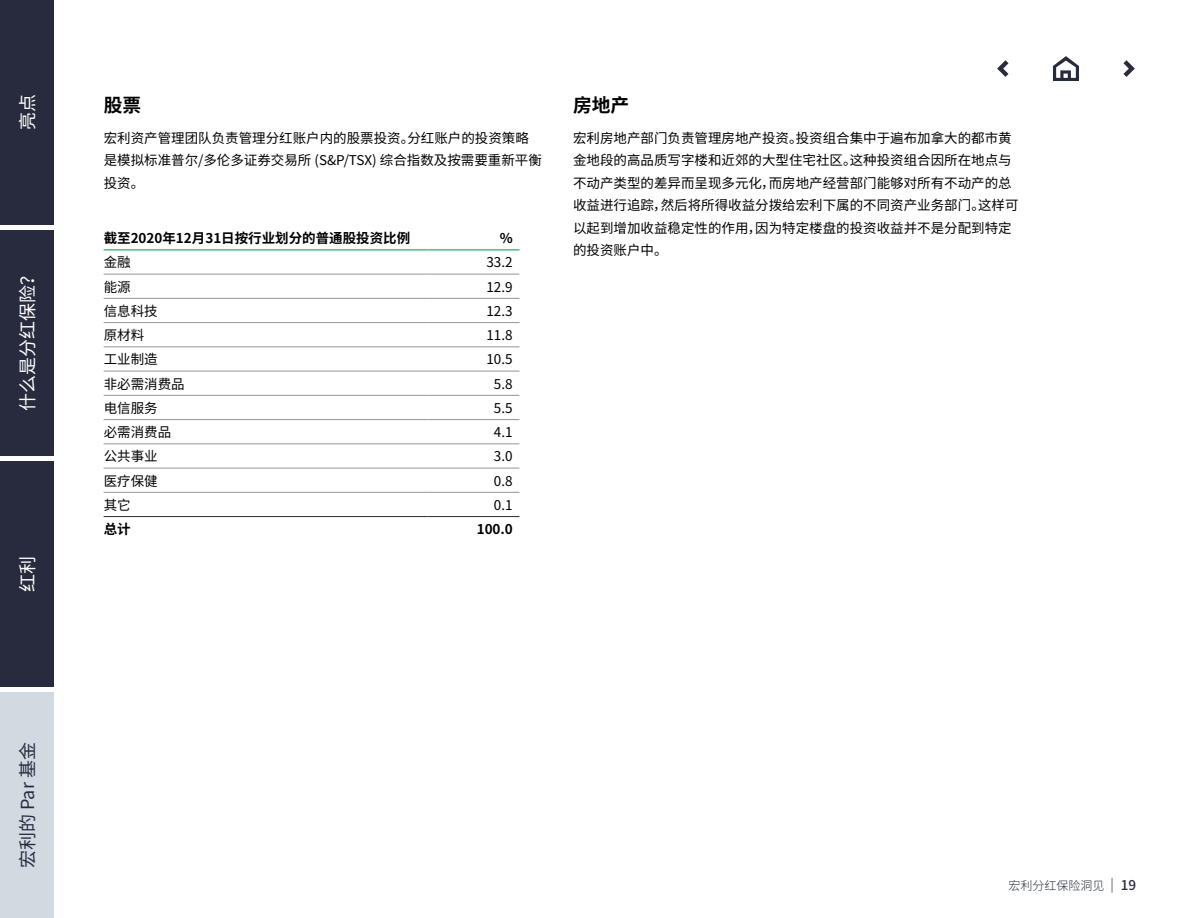
<style>
.page{position:relative;width:1188px;height:918px;background:#fff}
.page>*{position:absolute;margin:0;border:0;box-sizing:border-box;transform-origin:0 0}
.Headline_8__subhead{font:700 18.75px "Noto Sans CJ Ksc";color:#000}
.t1{font:18px "Noto Sans CJ Ksc";color:#fff}
.t2{font:18px "Noto Sans CJ Ksc";color:#282b3e}
.Body_-_9_13_5{font:13.5px/22.5px "Noto Sans CJ Ksc";color:#000}
.Body_-_9_13_5-2{font:700 13.5px "Noto Sans CJ Ksc";color:#000}
.t3{font:300 12px "Noto Sans CJ Ksc";color:#282b3e}
.s1{font-size:13.5px}
.s2{font-weight:500;font-size:13.5px}
</style>
<div class="page">
<div style="left:0;top:0;width:54px;height:225px;background:#282b3e"></div>
<div style="left:0;top:461px;width:54px;height:226px;background:#282b3e"></div>
<div style="left:0;top:231px;width:54px;height:225px;background:#282b3e"></div>
<hr style="left:104px;top:274px;width:324px;height:1px;background:#939598">
<hr style="left:428px;top:274px;width:91px;height:1px;background:#939598">
<hr style="left:104px;top:298px;width:324px;height:1px;background:#939598">
<hr style="left:428px;top:298px;width:91px;height:1px;background:#939598">
<hr style="left:104px;top:322px;width:324px;height:1px;background:#939598">
<hr style="left:428px;top:322px;width:91px;height:1px;background:#939598">
<hr style="left:104px;top:347px;width:324px;height:1px;background:#939598">
<hr style="left:428px;top:347px;width:91px;height:1px;background:#939598">
<hr style="left:104px;top:371px;width:324px;height:1px;background:#939598">
<hr style="left:428px;top:371px;width:91px;height:1px;background:#939598">
<hr style="left:104px;top:395px;width:324px;height:1px;background:#939598">
<hr style="left:428px;top:395px;width:91px;height:1px;background:#939598">
<hr style="left:104px;top:419px;width:324px;height:1px;background:#939598">
<hr style="left:428px;top:419px;width:91px;height:1px;background:#939598">
<hr style="left:104px;top:444px;width:324px;height:1px;background:#939598">
<hr style="left:428px;top:444px;width:91px;height:1px;background:#939598">
<hr style="left:104px;top:468px;width:324px;height:1px;background:#939598">
<hr style="left:428px;top:468px;width:91px;height:1px;background:#939598">
<hr style="left:104px;top:492px;width:324px;height:1px;background:#939598">
<hr style="left:428px;top:492px;width:91px;height:1px;background:#939598">
<hr style="left:104px;top:516px;width:324px;height:1px;background:#282b3e">
<hr style="left:428px;top:516px;width:91px;height:1px;background:#282b3e">
<hr style="left:104px;top:249px;width:324px;height:1px;background:#00ac5b">
<hr style="left:428px;top:249px;width:91px;height:1px;background:#00ac5b">
<div style="left:0;top:692px;width:54px;height:226px;background:#d2d9e1"></div>
<svg style="left:1123px;top:60px;width:12px;height:17px"></svg>
<svg style="left:997px;top:60px;width:11px;height:17px"></svg>
<svg style="left:1053px;top:56px;width:26px;height:25px"></svg>
<h2 class="t1" style="left:17px;top:130px;width:37px;rotate:-90deg">亮点</h2>
<h2 class="t1" style="left:17px;top:411px;width:145px;rotate:-90deg">什么是分红保险？</h2>
<h2 class="t1" style="left:17px;top:592px;width:37px;rotate:-90deg">红利</h2>
<h2 class="t2" style="left:17px;top:868px;width:127px;rotate:-90deg">宏利的 Par 基金</h2>
<h4 class="Headline_8__subhead" style="left:104px;top:95px;width:39px">股票</h4>
<p class="Body_-_9_13_5" style="left:104px;top:127px;width:440px">宏利资产管理团队负责管理分红账户内的股票投资。分红账户的投资策略是模拟标准普尔/多伦多证券交易所 (S&amp;P/TSX) 综合指数及按需要重新平衡投资。</p>
<p class="Body_-_9_13_5-2" style="left:104px;top:231px;width:308px">截至2020年12月31日按行业划分的普通股投资比例</p>
<p class="Body_-_9_13_5-2" style="left:500px;top:231px;width:14px">%</p>
<p class="Body_-_9_13_5" style="left:104px;top:251px;width:28px">金融</p>
<p class="Body_-_9_13_5" style="left:486px;top:251px;width:28px">33.2</p>
<p class="Body_-_9_13_5" style="left:104px;top:276px;width:28px">能源</p>
<p class="Body_-_9_13_5" style="left:486px;top:276px;width:28px">12.9</p>
<p class="Body_-_9_13_5" style="left:104px;top:300px;width:55px">信息科技</p>
<p class="Body_-_9_13_5" style="left:486px;top:300px;width:28px">12.3</p>
<p class="Body_-_9_13_5" style="left:104px;top:324px;width:42px">原材料</p>
<p class="Body_-_9_13_5" style="left:486px;top:324px;width:28px">11.8</p>
<p class="Body_-_9_13_5" style="left:104px;top:348px;width:55px">工业制造</p>
<p class="Body_-_9_13_5" style="left:486px;top:348px;width:28px">10.5</p>
<p class="Body_-_9_13_5" style="left:104px;top:373px;width:82px">非必需消费品</p>
<p class="Body_-_9_13_5" style="left:494px;top:373px;width:20px">5.8</p>
<p class="Body_-_9_13_5" style="left:104px;top:397px;width:55px">电信服务</p>
<p class="Body_-_9_13_5" style="left:494px;top:397px;width:20px">5.5</p>
<p class="Body_-_9_13_5" style="left:104px;top:421px;width:69px">必需消费品</p>
<p class="Body_-_9_13_5" style="left:494px;top:421px;width:20px">4.1</p>
<p class="Body_-_9_13_5" style="left:104px;top:445px;width:55px">公共事业</p>
<p class="Body_-_9_13_5" style="left:494px;top:445px;width:20px">3.0</p>
<p class="Body_-_9_13_5" style="left:104px;top:470px;width:55px">医疗保健</p>
<p class="Body_-_9_13_5" style="left:494px;top:470px;width:20px">0.8</p>
<p class="Body_-_9_13_5" style="left:104px;top:494px;width:28px">其它</p>
<p class="Body_-_9_13_5" style="left:494px;top:494px;width:20px">0.1</p>
<p class="Body_-_9_13_5-2" style="left:104px;top:522px;width:28px">总计</p>
<p class="Body_-_9_13_5-2" style="left:477px;top:522px;width:37px">100.0</p>
<h4 class="Headline_8__subhead" style="left:573px;top:95px;width:58px">房地产</h4>
<p class="Body_-_9_13_5" style="left:573px;top:127px;width:447px">宏利房地产部门负责管理房地产投资。投资组合集中于遍布加拿大的都市黄金地段的高品质写字楼和近郊的大型住宅社区。这种投资组合因所在地点与不动产类型的差异而呈现多元化，而房地产经营部门能够对所有不动产的总收益进行追踪，然后将所得收益分拨给宏利下属的不同资产业务部门。这样可以起到增加收益稳定性的作用，因为特定楼盘的投资收益并不是分配到特定的投资账户中。</p>
<p class="t3" style="left:1009px;top:879px;width:129px">宏利分红保险洞见 <span class="s1">|</span> <span class="s2">19</span></p>
</div>
